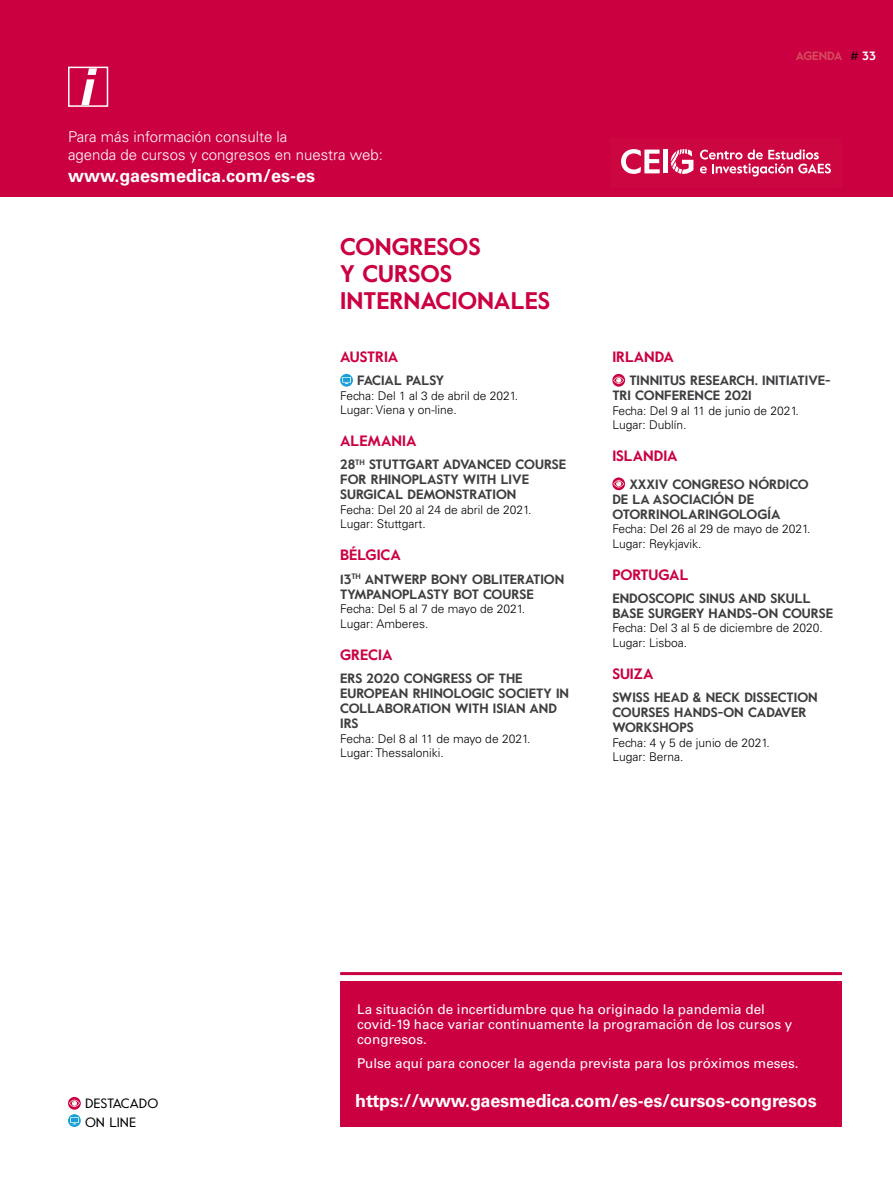
<style>
.page{position:relative;width:893px;height:1178px;background:#fff}
.page>*{position:absolute;margin:0;border:0;box-sizing:border-box;transform-origin:0 0}
.t1{font:italic 700 51px "Univers LT Std";color:#fff}
.t2{font:700 24px/27px "Value";color:#cb0041}
.t3{font:700 18px "Univers LT Std";letter-spacing:-.01em;color:#fff}
.t4{font:300 15px/18px "Univers LT Std";color:#fff}
.t5{font:700 15px "Value";color:#cb0041}
.t6{font:700 13.5px/15px "Value";color:#3e3d40}
.t7{font:13.5px/15px "Univers LT Std";color:#fff}
.t8{font:13.5px/18.8px "Value";color:#000}
.t9{font:300 12px/14.4px "Univers LT Std";color:#000}
.t10{font:700 12px "Value";color:#d44d5c}
.s1{font-weight:400;color:#000}
.s2{color:#cb0041}
</style>
<div class="page">
<div style="left:0;top:0;width:893px;height:196px;background:#cb0041"></div>
<svg style="left:340px;top:374px;width:13px;height:13px"></svg>
<svg style="left:342px;top:377px;width:9px;height:7px"></svg>
<svg style="left:612px;top:374px;width:13px;height:13px"></svg>
<svg style="left:613px;top:377px;width:11px;height:7px"></svg>
<svg style="left:612px;top:477px;width:13px;height:13px"></svg>
<svg style="left:613px;top:480px;width:11px;height:7px"></svg>
<div style="left:68px;top:67px;width:40px;height:40px;border:2px solid #fff"></div>
<div style="left:610px;top:138px;width:232px;height:50px;background:#cc0641"></div>
<svg style="left:671px;top:149px;width:22px;height:25px"></svg>
<svg style="left:621px;top:149px;width:39px;height:25px"></svg>
<div style="left:663px;top:150px;width:5px;height:23px;background:#fff"></div>
<svg style="left:700px;top:149px;width:131px;height:28px"></svg>
<svg style="left:68px;top:1097px;width:13px;height:13px"></svg>
<svg style="left:69px;top:1099px;width:11px;height:8px"></svg>
<svg style="left:68px;top:1114px;width:13px;height:13px"></svg>
<svg style="left:70px;top:1117px;width:9px;height:7px"></svg>
<div style="left:340px;top:981px;width:502px;height:146px;background:#cb0041"></div>
<hr style="left:340px;top:972px;width:502px;height:3px;background:#cb0041">
<h1 class="t1" style="left:78px;top:57px;width:16px">i</h1>
<p class="t4" style="left:68px;top:128px;width:316px">Para más información consulte la<br>agenda de cursos y congresos en nuestra web:</p>
<h3 class="t3" style="left:68px;top:165px;width:249px">www.gaesmedica.com/es-es</h3>
<h2 class="t2" style="left:340px;top:233px;width:211px">CONGRESOS<br>Y CURSOS<br>INTERNACIONALES</h2>
<p class="t5" style="left:340px;top:346px;width:60px">AUSTRIA</p>
<p class="t6" style="left:357px;top:373px;width:89px">FACIAL PALSY</p>
<p class="t9" style="left:340px;top:388px;width:179px">Fecha: Del 1 al 3 de abril de 2021.<br>Lugar: Viena y on-line.</p>
<p class="t5" style="left:340px;top:430px;width:78px">ALEMANIA</p>
<p class="t6" style="left:340px;top:457px;width:228px">28<sup>TH</sup> STUTTGART ADVANCED COURSE<br>FOR RHINOPLASTY WITH LIVE<br>SURGICAL DEMONSTRATION</p>
<p class="t9" style="left:340px;top:502px;width:193px">Fecha: Del 20 al 24 de abril de 2021.<br>Lugar: Stuttgart.</p>
<p class="t5" style="left:340px;top:545px;width:62px">BÉLGICA</p>
<p class="t6" style="left:340px;top:571px;width:226px">13<sup>TH</sup> ANTWERP BONY OBLITERATION<br>TYMPANOPLASTY BOT COURSE</p>
<p class="t9" style="left:340px;top:602px;width:186px">Fecha: Del 5 al 7 de mayo de 2021.<br>Lugar: Amberes.</p>
<p class="t5" style="left:340px;top:644px;width:54px">GRECIA</p>
<p class="t6" style="left:340px;top:671px;width:230px">ERS 2020 CONGRESS OF THE<br>EUROPEAN RHINOLOGIC SOCIETY IN<br>COLLABORATION WITH ISIAN AND<br>IRS</p>
<p class="t9" style="left:340px;top:731px;width:192px">Fecha: Del 8 al 11 de mayo de 2021.<br>Lugar: Thessaloniki.</p>
<p class="t10" style="left:796px;top:47px;width:82px">AGENDA <span class="s1">#</span> <span class="s2">33</span></p>
<p class="t5" style="left:612px;top:346px;width:63px">IRLANDA</p>
<p class="t6" style="left:612px;top:373px;width:220px;text-indent:17px">TINNITUS RESEARCH. INITIATIVE-<br>TRI CONFERENCE 2021</p>
<p class="t9" style="left:612px;top:403px;width:188px">Fecha: Del 9 al 11 de junio de 2021.<br>Lugar: Dublín.</p>
<p class="t5" style="left:612px;top:445px;width:67px">ISLANDIA</p>
<p class="t6" style="left:612px;top:476px;width:198px;text-indent:17px">XXXIV CONGRESO NÓRDICO<br>DE LA ASOCIACIÓN DE<br>OTORRINOLARINGOLOGÍA</p>
<p class="t9" style="left:612px;top:522px;width:200px">Fecha: Del 26 al 29 de mayo de 2021.<br>Lugar: Reykjavik.</p>
<p class="t5" style="left:612px;top:564px;width:78px">PORTUGAL</p>
<p class="t6" style="left:612px;top:591px;width:222px">ENDOSCOPIC SINUS AND SKULL<br>BASE SURGERY HANDS-ON COURSE</p>
<p class="t9" style="left:612px;top:621px;width:212px">Fecha: Del 3 al 5 de diciembre de 2020.<br>Lugar: Lisboa.</p>
<p class="t5" style="left:612px;top:663px;width:43px">SUIZA</p>
<p class="t6" style="left:612px;top:690px;width:207px">SWISS HEAD &amp; NECK DISSECTION<br>COURSES HANDS-ON CADAVER<br>WORKSHOPS</p>
<p class="t9" style="left:612px;top:735px;width:159px">Fecha: 4 y 5 de junio de 2021.<br>Lugar: Berna.</p>
<p class="t8" style="left:85px;top:1094px;width:75px">DESTACADO<br>ON LINE</p>
<p class="t7" style="left:357px;top:1002px;width:437px">La situación de incertidumbre que ha originado la pandemia del covid-19 hace variar continuamente la programación de los cursos y congresos.</p>
<p class="t7" style="left:357px;top:1056px;width:443px">Pulse aquí para conocer la agenda prevista para los próximos meses.</p>
<h3 class="t3" style="left:355px;top:1090px;width:463px">https://www.gaesmedica.com/es-es/cursos-congresos</h3>
</div>
